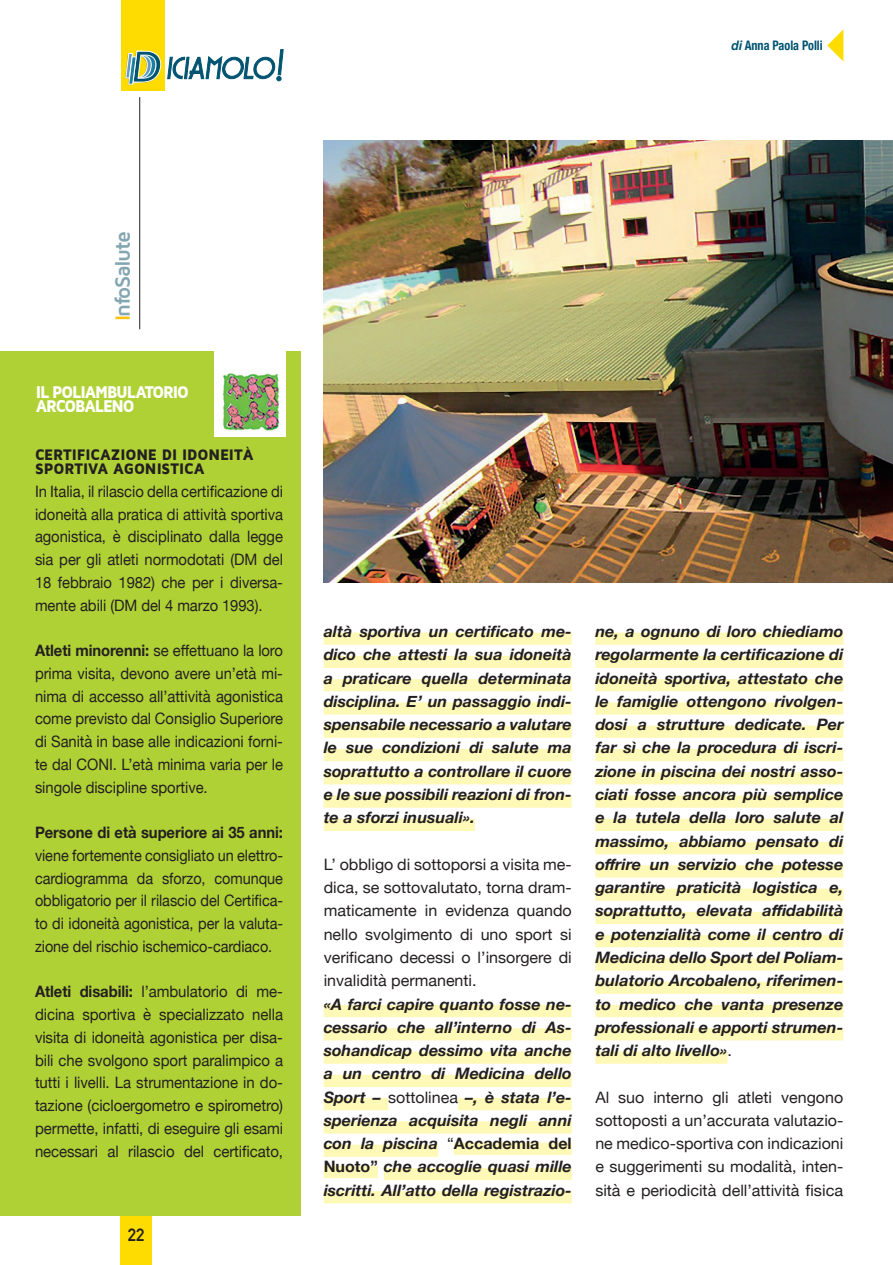
<style>
.page{position:relative;width:893px;height:1265px;background:#fff}
.page>*{position:absolute;margin:0;border:0;box-sizing:border-box;transform-origin:0 0}
.t1{font:700 21.18px "Maven Pro";letter-spacing:-.065em;color:#84a6b1}
.t2{font:900 17.5px/14px "Maven Pro";letter-spacing:-.075em;color:#fff;scale:.9 1}
.t3{font:700 17.5px "DIN Alternate";color:#231f20}
.t4{font:italic 700 15.75px/23.3px "Helvetica Neue";color:#231f20;text-align:justify}
.t5{font:15.75px/22.8px "Helvetica Neue";letter-spacing:-.005em;color:#231f20;text-align:justify;scale:.94 1}
.t6{font:15.75px/23.3px "Helvetica Neue";letter-spacing:-.005em;color:#231f20;text-align:justify}
.t7{font:15.75px/22.8px "Helvetica Neue";letter-spacing:-.005em;color:#231f20;text-align:justify;scale:.95 1}
.t8{font:15.75px/22.8px "Helvetica Neue";letter-spacing:-.005em;color:#231f20;text-align:justify;scale:.92 1}
.t9{font:900 15.75px/14px "Maven Pro";letter-spacing:-.005em;color:#231f20;scale:.94 1}
.t10{font:700 15.75px "Helvetica Neue";letter-spacing:-.005em;color:#231f20;scale:.94 1}
.t11{font:700 condensed 13.12px "Helvetica Neue";color:#005471;scale:.93 1}
.s1{font-style:italic;font-stretch:normal}
.s2{color:#fec210}
.s3{font-weight:700}
.s4{font-weight:400;font-style:normal}
.s5{font-style:normal}
</style>
<div class="page">
<div style="left:120px;top:1215px;width:31px;height:50px;background:#ffdc01"></div>
<div style="left:121px;top:0;width:43px;height:90px;background:#ffdc01"></div>
<svg style="left:125px;top:49px;width:159px;height:36px"></svg>
<hr style="left:139px;top:97px;width:1px;height:232px;background:#231f20">
<div style="left:324px;top:633px;width:248px;height:12px;background:#fff9b8"></div>
<div style="left:324px;top:656px;width:248px;height:12px;background:#fff9b8"></div>
<div style="left:324px;top:679px;width:248px;height:12px;background:#fff9b8"></div>
<div style="left:324px;top:702px;width:248px;height:13px;background:#fff9b8"></div>
<div style="left:324px;top:726px;width:248px;height:12px;background:#fff9b8"></div>
<div style="left:324px;top:749px;width:248px;height:12px;background:#fff9b8"></div>
<div style="left:324px;top:772px;width:248px;height:12px;background:#fff9b8"></div>
<div style="left:324px;top:795px;width:248px;height:13px;background:#fff9b8"></div>
<div style="left:324px;top:819px;width:151px;height:12px;background:#fff9b8"></div>
<div style="left:324px;top:1005px;width:248px;height:12px;background:#fff9b8"></div>
<div style="left:324px;top:1028px;width:248px;height:12px;background:#fff9b8"></div>
<div style="left:324px;top:1051px;width:248px;height:13px;background:#fff9b8"></div>
<div style="left:324px;top:1075px;width:248px;height:12px;background:#fff9b8"></div>
<div style="left:324px;top:1098px;width:64px;height:12px;background:#fff9b8"></div>
<div style="left:458px;top:1098px;width:114px;height:12px;background:#fff9b8"></div>
<div style="left:324px;top:1121px;width:248px;height:13px;background:#fff9b8"></div>
<div style="left:324px;top:1145px;width:114px;height:12px;background:#fff9b8"></div>
<div style="left:454px;top:1143px;width:118px;height:12px;background:#fff9b8"></div>
<div style="left:324px;top:1166px;width:54px;height:12px;background:#fff9b8"></div>
<div style="left:384px;top:1168px;width:188px;height:12px;background:#fff9b8"></div>
<div style="left:324px;top:1191px;width:248px;height:12px;background:#fff9b8"></div>
<div style="left:595px;top:633px;width:248px;height:12px;background:#fff9b8"></div>
<div style="left:595px;top:656px;width:248px;height:12px;background:#fff9b8"></div>
<div style="left:595px;top:679px;width:248px;height:12px;background:#fff9b8"></div>
<div style="left:595px;top:702px;width:248px;height:13px;background:#fff9b8"></div>
<div style="left:595px;top:726px;width:248px;height:12px;background:#fff9b8"></div>
<div style="left:595px;top:749px;width:248px;height:12px;background:#fff9b8"></div>
<div style="left:595px;top:772px;width:248px;height:12px;background:#fff9b8"></div>
<div style="left:595px;top:795px;width:248px;height:13px;background:#fff9b8"></div>
<div style="left:595px;top:819px;width:248px;height:12px;background:#fff9b8"></div>
<div style="left:595px;top:842px;width:248px;height:12px;background:#fff9b8"></div>
<div style="left:595px;top:865px;width:248px;height:13px;background:#fff9b8"></div>
<div style="left:595px;top:889px;width:248px;height:12px;background:#fff9b8"></div>
<div style="left:595px;top:912px;width:248px;height:12px;background:#fff9b8"></div>
<div style="left:595px;top:935px;width:248px;height:12px;background:#fff9b8"></div>
<div style="left:595px;top:958px;width:248px;height:13px;background:#fff9b8"></div>
<div style="left:595px;top:982px;width:248px;height:12px;background:#fff9b8"></div>
<div style="left:595px;top:1005px;width:248px;height:12px;background:#fff9b8"></div>
<div style="left:595px;top:1028px;width:248px;height:12px;background:#fff9b8"></div>
<div style="left:595px;top:1051px;width:132px;height:13px;background:#fff9b8"></div>
<svg style="left:827px;top:30px;width:16px;height:31px"></svg>
<div style="left:0;top:351px;width:300px;height:864px;background:#b0d136"></div>
<div style="left:214px;top:344px;width:71px;height:93px;background:#fff"></div>
<img style="left:223px;top:373px;width:57px;height:58px">
<img style="left:324px;top:141px;width:569px;height:441px">
<p class="t11" style="left:732px;top:34px;width:100px"><span class="s1">di</span> Anna Paola Polli</p>
<h1 class="t1" style="left:111px;top:321px;width:92px;rotate:-90deg"><span class="s2">I</span>nfoSalute</h1>
<p class="t2" style="left:36px;top:386px;width:172px">IL POLIAMBULATORIO<br>ARCOBALENO</p>
<p class="t9" style="left:35px;top:448px;width:234px">CERTIFICAZIONE DI IDONEITÀ<br>SPORTIVA AGONISTICA</p>
<p class="t5" style="left:35px;top:481px;width:265px">In Italia, il rilascio della certificazione di idoneità alla pratica di attività sportiva agonistica, è disciplinato dalla legge sia per gli atleti normodotati (DM del 18 febbraio 1982) che per i diversa&shy;mente abili (DM del 4 marzo 1993).</p>
<p class="t5" style="left:35px;top:640px;width:265px"><span class="s3">Atleti minorenni:</span> se effettuano la loro prima visita, devono avere un’età mi&shy;nima di accesso all’attività agonistica come previsto dal Consiglio Superiore di Sanità in base alle indicazioni forni&shy;te dal CONI. L’età minima varia per le singole discipline sportive.</p>
<p class="t10" style="left:35px;top:820px;width:265px">Persone di età superiore ai 35 anni:</p>
<p class="t8" style="left:35px;top:845px;width:271px">viene fortemente consigliato un elettro&shy;cardiogramma da sforzo, comunque obbligatorio per il rilascio del Certifica&shy;to di idoneità agonistica, per la valuta&shy;zione del rischio ischemico-cardiaco.</p>
<p class="t7" style="left:35px;top:981px;width:263px"><span class="s3">Atleti disabili:</span> l’ambulatorio di me&shy;dicina sportiva è specializzato nella visita di idoneità agonistica per disa&shy;bili che svolgono sport paralimpico a tutti i livelli. La strumentazione in do&shy;tazione (cicloergometro e spirometro) permette, infatti, di eseguire gli esami necessari al rilascio del certificato,</p>
<p class="t3" style="left:128px;top:1222px;width:18px">22</p>
<p class="t4" style="left:324px;top:620px;width:250px">altà sportiva un certificato me&shy;dico che attesti la sua idoneità a praticare quella determinata disciplina. E’ un passaggio indi&shy;spensabile necessario a valutare le sue condizioni di salute ma soprattutto a controllare il cuore e le sue possibili reazioni di fron&shy;te a sforzi inusuali».</p>
<p class="t6" style="left:324px;top:854px;width:250px">L’ obbligo di sottoporsi a visita me&shy;dica, se sottovalutato, torna dram&shy;maticamente in evidenza quando nello svolgimento di uno sport si verificano decessi o l’insorgere di invalidità permanenti.</p>
<p class="t4" style="left:324px;top:993px;width:250px">«A farci capire quanto fosse ne&shy;cessario che all’interno di As&shy;sohandicap dessimo vita anche a un centro di Medicina dello Sport – <span class="s4">sottolinea</span> –, è stata l’e&shy;sperienza acquisita negli anni con la piscina <span class="s4">“</span><span class="s5">Accademia del Nuoto”</span> che accoglie quasi mille iscritti. All’atto della registrazio-</p>
<p class="t4" style="left:595px;top:620px;width:250px">ne, a ognuno di loro chiediamo regolarmente la certificazione di idoneità sportiva, attestato che le famiglie ottengono rivolgen&shy;dosi a strutture dedicate. Per far sì che la procedura di iscri&shy;zione in piscina dei nostri asso&shy;ciati fosse ancora più semplice e la tutela della loro salute al massimo, abbiamo pensato di offrire un servizio che potesse garantire praticità logistica e, soprattutto, elevata affidabilità e potenzialità come il centro di Medicina dello Sport del Poliam&shy;bulatorio Arcobaleno, riferimen&shy;to medico che vanta presenze professionali e apporti strumen&shy;tali di alto livello»<span class="s4">.</span></p>
<p class="t6" style="left:595px;top:1086px;width:250px">Al suo interno gli atleti vengono sottoposti a un’accurata valutazio&shy;ne medico-sportiva con indicazioni e suggerimenti su modalità, inten&shy;sità e periodicità dell’attività fisica</p>
</div>
